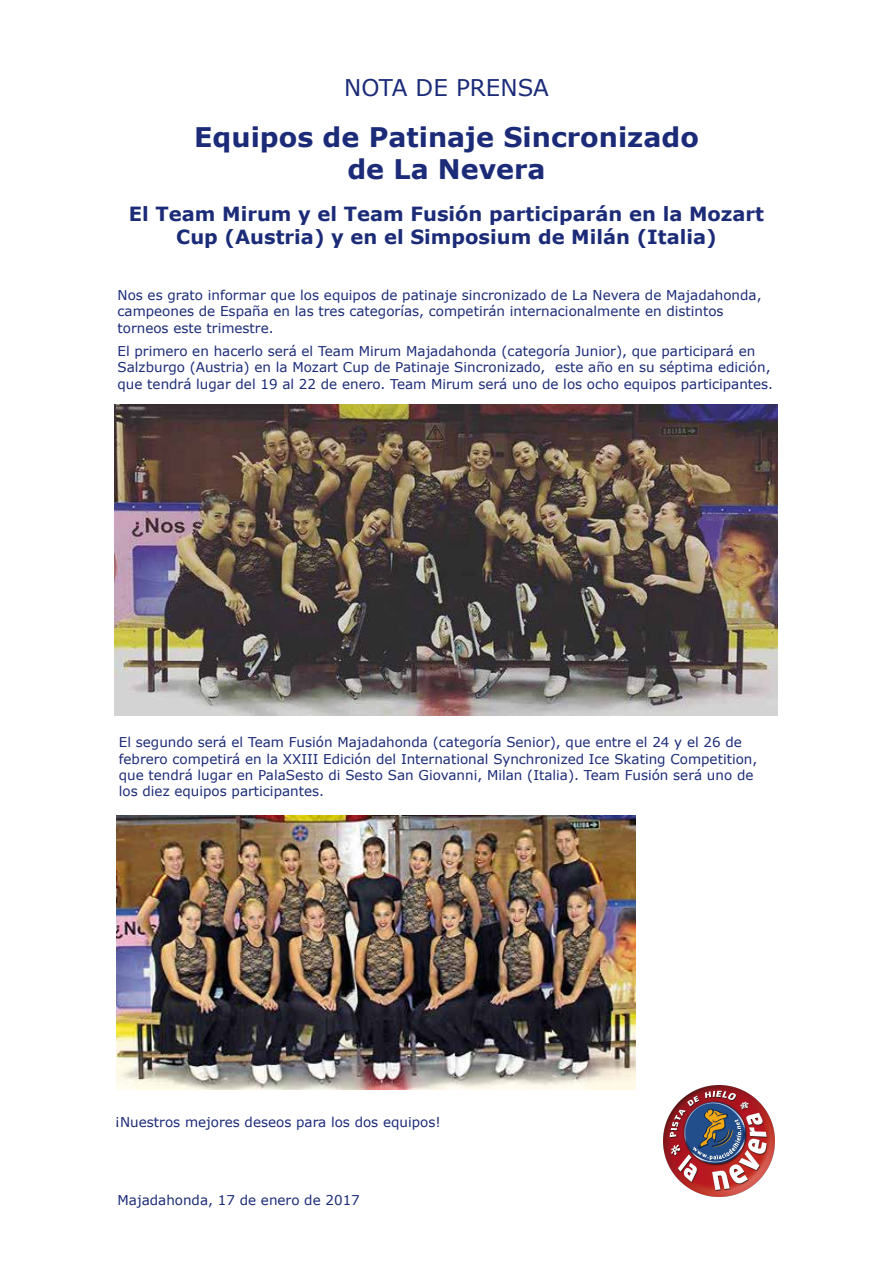
<style>
.page{position:relative;width:893px;height:1263px;background:#fff}
.page>*{position:absolute;margin:0;border:0;box-sizing:border-box;transform-origin:0 0}
.t1{font:700 27px/32.4px "Verdana";color:#1b2b78;text-align:center}
.t2{font:22.95px "Verdana";color:#1b2b78}
.t3{font:700 19.5px/23.4px "Verdana";color:#1b2b78;text-align:center}
.t4{font:13.5px/16.2px "Verdana";color:#1b2b78}
</style>
<div class="page">
<img style="left:663px;top:1085px;width:111px;height:112px">
<img style="left:115px;top:405px;width:663px;height:310px">
<img style="left:116px;top:815px;width:520px;height:275px">
<h2 class="t2" style="left:344px;top:73px;width:206px">NOTA DE PRENSA</h2>
<h1 class="t1" style="left:194px;top:121px;width:506px">Equipos de Patinaje Sincronizado de La Nevera</h1>
<h3 class="t3" style="left:129px;top:202px;width:637px">El Team Mirum y el Team Fusión participarán en la Mozart<br>Cup (Austria) y en el Simposium de Milán (Italia)</h3>
<p class="t4" style="left:118px;top:287px;width:646px">Nos es grato informar que los equipos de patinaje sincronizado de La Nevera de Majadahonda, campeones de España en las tres categorías, competirán internacionalmente en distintos torneos este trimestre.</p>
<p class="t4" style="left:118px;top:343px;width:657px">El primero en hacerlo será el Team Mirum Majadahonda (categoría Junior), que participará en<br>Salzburgo (Austria) en la Mozart Cup de Patinaje Sincronizado, este año en su séptima edición, que tendrá lugar del 19 al 22 de enero. Team Mirum será uno de los ocho equipos participantes.</p>
<p class="t4" style="left:119px;top:734px;width:640px">El segundo será el Team Fusión Majadahonda (categoría Senior), que entre el 24 y el 26 de febrero competirá en la XXIII Edición del International Synchronized Ice Skating Competition, que tendrá lugar en PalaSesto di Sesto San Giovanni, Milan (Italia). Team Fusión será uno de los diez equipos participantes.</p>
<p class="t4" style="left:115px;top:1114px;width:327px">¡Nuestros mejores deseos para los dos equipos!</p>
<p class="t4" style="left:118px;top:1193px;width:244px">Majadahonda, 17 de enero de 2017</p>
</div>
